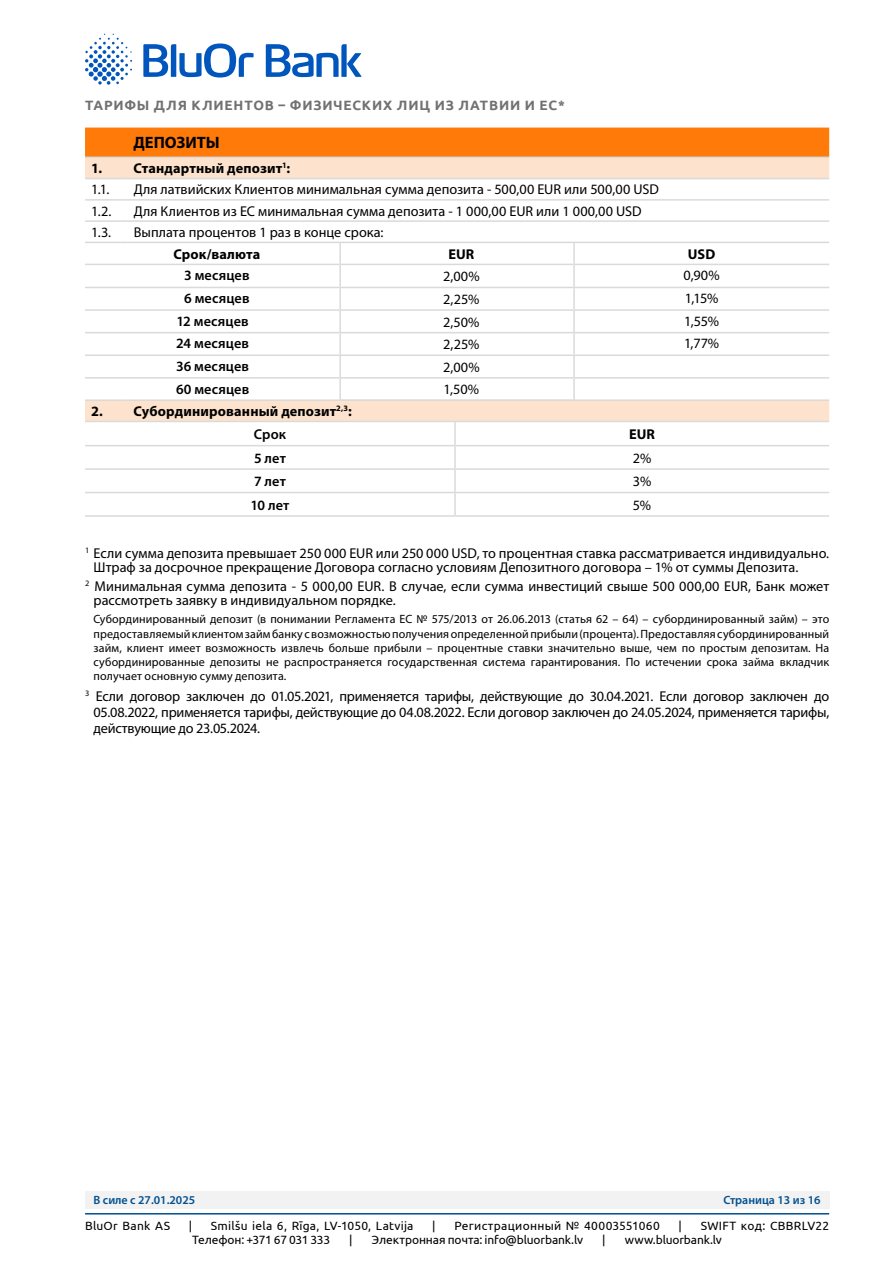
<style>
.page{position:relative;width:893px;height:1263px;background:#fff}
.page>*{position:absolute;margin:0;border:0;box-sizing:border-box;transform-origin:0 0}
.t1{font:700 16.5px "Myriad Pro";color:#000}
.t2{font:14.25px/14.2px "Myriad Pro";letter-spacing:.005em;color:#000}
.t3{font:700 14.25px/21.3px "Myriad Pro";letter-spacing:.01em;color:#000}
.t4{font:600 14.25px "Myriad Pro";letter-spacing:.005em;color:#000}
.t5{font:700 13.5px "Ubuntu";letter-spacing:.06em;color:#717171}
.t6{font:12px/14.2px "Myriad Pro";letter-spacing:.01em;color:#000;text-align:justify}
.t7{font:12px "Ubuntu";letter-spacing:.01em;color:#000}
.t8{font:12px "Ubuntu";letter-spacing:-.01em;color:#000}
.t9{font:600 12px "Myriad Pro";color:#005091}
.t10{font:12px "Ubuntu";letter-spacing:-.03em;color:#000}
.t11{font:12px "Ubuntu";letter-spacing:-.015em;color:#000}
.s1{font-weight:400}
.s2{font-weight:600}
</style>
<div class="page">
<div style="left:85px;top:1192px;width:744px;height:17px;background:#f2f2f2"></div>
<hr style="left:85px;top:1213px;width:744px;height:1px;background:#005091">
<svg style="left:85px;top:34px;width:47px;height:51px"></svg>
<svg style="left:143px;top:43px;width:111px;height:35px"></svg>
<svg style="left:266px;top:44px;width:96px;height:33px"></svg>
<svg style="left:85px;top:128px;width:744px;height:50px;background:#fda55a"></svg>
<hr style="left:85px;top:157px;width:43px;height:1px;background:#d9dada">
<hr style="left:128px;top:157px;width:515px;height:1px;background:#d9dada">
<hr style="left:643px;top:157px;width:186px;height:1px;background:#d9dada">
<hr style="left:85px;top:178px;width:43px;height:1px;background:#d9dada">
<hr style="left:128px;top:178px;width:515px;height:1px;background:#d9dada">
<hr style="left:643px;top:178px;width:186px;height:1px;background:#d9dada">
<hr style="left:85px;top:199px;width:43px;height:2px;background:#d9dada">
<hr style="left:128px;top:199px;width:515px;height:2px;background:#d9dada">
<hr style="left:643px;top:199px;width:186px;height:2px;background:#d9dada">
<hr style="left:85px;top:220px;width:43px;height:2px;background:#d9dada">
<hr style="left:128px;top:220px;width:515px;height:2px;background:#d9dada">
<hr style="left:643px;top:220px;width:186px;height:2px;background:#d9dada">
<hr style="left:85px;top:242px;width:43px;height:1px;background:#d9dada">
<hr style="left:128px;top:242px;width:515px;height:1px;background:#d9dada">
<hr style="left:643px;top:242px;width:186px;height:1px;background:#d9dada">
<hr style="left:339px;top:243px;width:2px;height:21px;background:#d9dada">
<hr style="left:573px;top:243px;width:2px;height:21px;background:#d9dada">
<hr style="left:85px;top:264px;width:255px;height:1px;background:#d9dada">
<hr style="left:340px;top:264px;width:234px;height:1px;background:#d9dada">
<hr style="left:339px;top:265px;width:2px;height:22px;background:#d9dada">
<hr style="left:574px;top:264px;width:255px;height:1px;background:#d9dada">
<hr style="left:573px;top:265px;width:2px;height:22px;background:#d9dada">
<hr style="left:85px;top:287px;width:255px;height:1px;background:#d9dada">
<hr style="left:340px;top:287px;width:234px;height:1px;background:#d9dada">
<hr style="left:339px;top:288px;width:2px;height:21px;background:#d9dada">
<hr style="left:574px;top:287px;width:255px;height:1px;background:#d9dada">
<hr style="left:573px;top:288px;width:2px;height:21px;background:#d9dada">
<hr style="left:85px;top:309px;width:255px;height:2px;background:#d9dada">
<hr style="left:340px;top:309px;width:234px;height:2px;background:#d9dada">
<hr style="left:339px;top:311px;width:2px;height:21px;background:#d9dada">
<hr style="left:574px;top:309px;width:255px;height:2px;background:#d9dada">
<hr style="left:573px;top:311px;width:2px;height:21px;background:#d9dada">
<hr style="left:85px;top:332px;width:255px;height:1px;background:#d9dada">
<hr style="left:340px;top:332px;width:234px;height:1px;background:#d9dada">
<hr style="left:339px;top:333px;width:2px;height:21px;background:#d9dada">
<hr style="left:574px;top:332px;width:255px;height:1px;background:#d9dada">
<hr style="left:573px;top:333px;width:2px;height:21px;background:#d9dada">
<hr style="left:340px;top:354px;width:234px;height:2px;background:#d9dada">
<hr style="left:339px;top:356px;width:2px;height:21px;background:#d9dada">
<hr style="left:573px;top:356px;width:2px;height:21px;background:#d9dada">
<hr style="left:340px;top:377px;width:234px;height:2px;background:#d9dada">
<hr style="left:339px;top:379px;width:2px;height:21px;background:#d9dada">
<hr style="left:573px;top:379px;width:2px;height:21px;background:#d9dada">
<hr style="left:85px;top:354px;width:255px;height:2px;background:#d9dada">
<hr style="left:574px;top:354px;width:255px;height:2px;background:#d9dada">
<hr style="left:85px;top:377px;width:255px;height:2px;background:#d9dada">
<hr style="left:574px;top:377px;width:255px;height:2px;background:#d9dada">
<div style="left:85px;top:401px;width:744px;height:20px;background:#fde3cd"></div>
<hr style="left:85px;top:421px;width:43px;height:1px;background:#d9dada">
<hr style="left:128px;top:421px;width:701px;height:1px;background:#d9dada">
<hr style="left:85px;top:399px;width:43px;height:2px;background:#d9dada">
<hr style="left:128px;top:399px;width:701px;height:2px;background:#d9dada">
<hr style="left:455px;top:445px;width:374px;height:1px;background:#d9dada">
<hr style="left:455px;top:468px;width:374px;height:2px;background:#d9dada">
<hr style="left:455px;top:492px;width:374px;height:1px;background:#d9dada">
<hr style="left:455px;top:515px;width:374px;height:2px;background:#d9dada">
<hr style="left:454px;top:422px;width:2px;height:23px;background:#d9dada">
<hr style="left:454px;top:446px;width:2px;height:22px;background:#d9dada">
<hr style="left:454px;top:470px;width:2px;height:22px;background:#d9dada">
<hr style="left:454px;top:493px;width:2px;height:22px;background:#d9dada">
<hr style="left:85px;top:445px;width:370px;height:1px;background:#d9dada">
<hr style="left:85px;top:468px;width:370px;height:2px;background:#d9dada">
<hr style="left:85px;top:492px;width:370px;height:1px;background:#d9dada">
<hr style="left:85px;top:515px;width:370px;height:2px;background:#d9dada">
<p class="t5" style="left:85px;top:97px;width:481px">ТАРИФЫ ДЛЯ КЛИЕНТОВ – ФИЗИЧЕСКИХ ЛИЦ ИЗ ЛАТВИИ И ЕС*</p>
<p class="t1" style="left:134px;top:134px;width:88px">ДЕПОЗИТЫ</p>
<p class="t3" style="left:91px;top:158px;width:201px">1. Стандартный депозит<sup>1</sup>:<br><span class="s1">1.1.</span></p>
<p class="t2" style="left:134px;top:183px;width:527px">Для латвийских Клиентов минимальная сумма депозита - 500,00 EUR или 500,00 USD</p>
<p class="t2" style="left:91px;top:204px;width:22px">1.2.</p>
<p class="t2" style="left:134px;top:204px;width:509px">Для Клиентов из ЕС минимальная сумма депозита - 1 000,00 EUR или 1 000,00 USD</p>
<p class="t2" style="left:91px;top:225px;width:22px">1.3.</p>
<p class="t2" style="left:134px;top:225px;width:251px">Выплата процентов 1 раз в конце срока:</p>
<p class="t3" style="left:173px;top:244px;width:88px">Срок/валюта</p>
<p class="t3" style="left:448px;top:244px;width:27px">EUR</p>
<p class="t3" style="left:688px;top:244px;width:29px">USD</p>
<p class="t4" style="left:184px;top:267px;width:67px">3 месяцев</p>
<p class="t2" style="left:443px;top:269px;width:38px">2,00%</p>
<p class="t2" style="left:683px;top:269px;width:38px">0,90%</p>
<p class="t4" style="left:184px;top:291px;width:67px">6 месяцев</p>
<p class="t2" style="left:443px;top:292px;width:38px">2,25%</p>
<p class="t2" style="left:685px;top:292px;width:35px">1,15%</p>
<p class="t4" style="left:177px;top:313px;width:74px">12 месяцев</p>
<p class="t2" style="left:443px;top:315px;width:38px">2,50%</p>
<p class="t2" style="left:684px;top:314px;width:37px">1,55%</p>
<p class="t4" style="left:176px;top:336px;width:74px">24 месяцев</p>
<p class="t2" style="left:443px;top:338px;width:38px">2,25%</p>
<p class="t2" style="left:684px;top:337px;width:37px">1,77%</p>
<p class="t4" style="left:176px;top:358px;width:75px">36 месяцев</p>
<p class="t2" style="left:443px;top:360px;width:38px">2,00%</p>
<p class="t4" style="left:176px;top:381px;width:75px">60 месяцев</p>
<p class="t2" style="left:443px;top:383px;width:37px">1,50%</p>
<p class="t3" style="left:254px;top:400px;width:100px;line-height:23.2px;text-indent:-163px">2. Субординированный депозит<sup>2,3</sup>:<br><span class="s2">Срок</span></p>
<p class="t3" style="left:629px;top:424px;width:27px">EUR</p>
<p class="t4" style="left:254px;top:450px;width:33px">5 лет</p>
<p class="t2" style="left:633px;top:451px;width:20px">2%</p>
<p class="t4" style="left:254px;top:473px;width:33px">7 лет</p>
<p class="t2" style="left:633px;top:474px;width:20px">3%</p>
<p class="t4" style="left:250px;top:497px;width:41px">10 лет</p>
<p class="t2" style="left:633px;top:498px;width:20px">5%</p>
<p class="t2" style="left:94px;top:546px;width:737px;text-indent:-9px"><sup>1</sup> Если сумма депозита превышает 250 000 EUR или 250 000 USD, то процентная ставка рассматривается индивидуально.<br>Штраф за досрочное прекращение Договора согласно условиям Депозитного договора – 1% от суммы Депозита.</p>
<p class="t2" style="left:94px;top:579px;width:737px;text-indent:-9px"><sup>2</sup> Минимальная сумма депозита - 5 000,00 EUR. В случае, если сумма инвестиций свыше 500 000,00 EUR, Банк может рассмотреть заявку в индивидуальном порядке.</p>
<p class="t6" style="left:94px;top:612px;width:737px">Субординированный депозит (в понимании Регламента ЕС № 575/2013 от 26.06.2013 (статья 62 – 64) – субординированный займ) – это предоставляемый клиентом займ банку с возможностью получения определенной прибыли (процента). Предоставляя субординированный займ, клиент имеет возможность извлечь больше прибыли – процентные ставки значительно выше, чем по простым депозитам. На субординированные депозиты не распространяется государственная система гарантирования. По истечении срока займа вкладчик получает основную сумму депозита.</p>
<p class="t2" style="left:94px;top:688px;width:737px;line-height:16.2px;text-align:justify;text-indent:-9px"><sup>3</sup> Если договор заключен до 01.05.2021, применяется тарифы, действующие до 30.04.2021. Если договор заключен до 05.08.2022, применяется тарифы, действующие до 04.08.2022. Если договор заключен до 24.05.2024, применяется тарифы, действующие до 23.05.2024.</p>
<p class="t9" style="left:94px;top:1193px;width:103px">В силе с 27.01.2025</p>
<p class="t9" style="left:723px;top:1193px;width:99px">Страница 13 из 16</p>
<p class="t7" style="left:85px;top:1218px;width:87px">BluOr Bank AS</p>
<p class="t7" style="left:189px;top:1218px;width:5px">|</p>
<p class="t7" style="left:211px;top:1218px;width:204px">Smilšu iela 6, Rīga, LV-1050, Latvija</p>
<p class="t7" style="left:432px;top:1218px;width:5px">|</p>
<p class="t7" style="left:454px;top:1218px;width:207px">Регистрационный № 40003551060</p>
<p class="t7" style="left:679px;top:1218px;width:5px">|</p>
<p class="t7" style="left:701px;top:1218px;width:130px">SWIFT код: CBBRLV22</p>
<p class="t10" style="left:192px;top:1232px;width:139px">Телефон: +371 67 031 333</p>
<p class="t7" style="left:349px;top:1232px;width:5px">|</p>
<p class="t8" style="left:372px;top:1232px;width:213px">Электронная почта: info@bluorbank.lv</p>
<p class="t7" style="left:602px;top:1232px;width:5px">|</p>
<p class="t11" style="left:625px;top:1232px;width:99px">www.bluorbank.lv</p>
</div>
